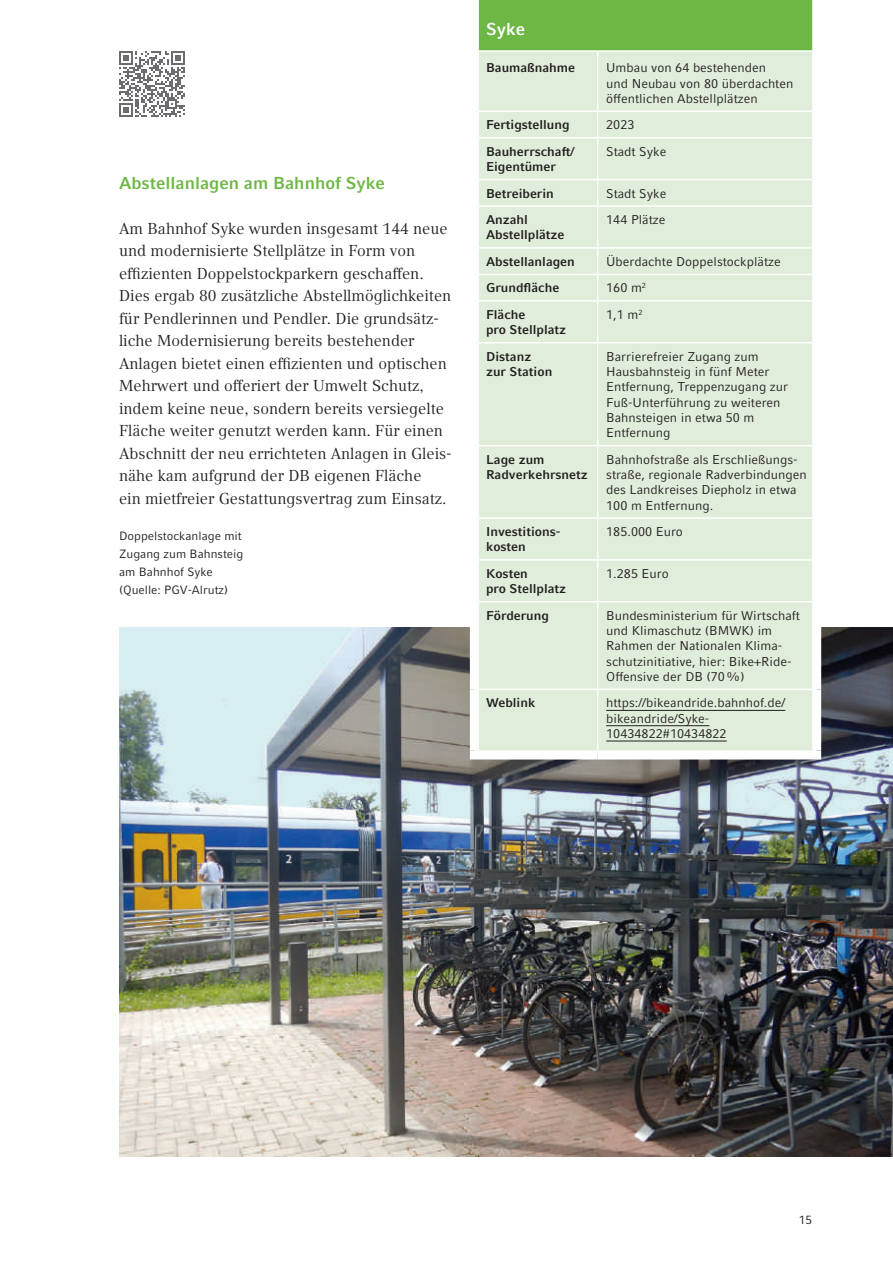
<style>
.page{position:relative;width:893px;height:1263px;background:#fff}
.page>*{position:absolute;margin:0;border:0;box-sizing:border-box;transform-origin:0 0}
.t1{font:700 17.25px "Compatil Fact LT Pro";color:#6db744}
.t2{font:700 17.25px "Compatil Fact LT Pro";color:#fff}
.t3{font:15.75px/22.5px "Compatil Text LT Pro";color:#231f20}
.t4{font:12.75px/15.3px "Compatil Fact LT Pro";color:#231f20}
.t5{font:700 12.75px/15.3px "Compatil Fact LT Pro";color:#231f20}
.t6{font:12px/18px "Compatil Fact LT Pro";color:#231f20}
</style>
<div class="page">
<img style="left:119px;top:628px;width:774px;height:528px">
<div style="left:474px;top:0;width:343px;height:51px;background:#6db744"></div>
<div style="left:479px;top:52px;width:333px;height:698px;background:#e0edda"></div>
<hr style="left:597px;top:52px;width:1px;height:59px;background:#fff">
<hr style="left:479px;top:111px;width:119px;height:1px;background:#fff">
<svg style="left:597px;top:112px;width:1px;height:25px"></svg>
<hr style="left:479px;top:137px;width:119px;height:2px;background:#fff">
<hr style="left:597px;top:139px;width:1px;height:40px;background:#fff">
<hr style="left:479px;top:179px;width:119px;height:1px;background:#fff">
<svg style="left:597px;top:180px;width:1px;height:25px"></svg>
<hr style="left:479px;top:205px;width:119px;height:2px;background:#fff">
<hr style="left:597px;top:207px;width:1px;height:40px;background:#fff">
<hr style="left:479px;top:247px;width:119px;height:2px;background:#fff">
<hr style="left:479px;top:274px;width:119px;height:1px;background:#fff">
<svg style="left:597px;top:249px;width:1px;height:51px"></svg>
<hr style="left:479px;top:300px;width:119px;height:2px;background:#fff">
<hr style="left:597px;top:302px;width:1px;height:40px;background:#fff">
<hr style="left:479px;top:342px;width:119px;height:1px;background:#fff">
<hr style="left:597px;top:343px;width:1px;height:102px;background:#fff">
<hr style="left:479px;top:445px;width:119px;height:1px;background:#fff">
<hr style="left:597px;top:446px;width:1px;height:71px;background:#fff">
<hr style="left:479px;top:517px;width:119px;height:2px;background:#fff">
<hr style="left:597px;top:519px;width:1px;height:40px;background:#fff">
<hr style="left:479px;top:559px;width:119px;height:2px;background:#fff">
<hr style="left:597px;top:561px;width:1px;height:40px;background:#fff">
<hr style="left:479px;top:601px;width:119px;height:1px;background:#fff">
<hr style="left:597px;top:602px;width:1px;height:87px;background:#fff">
<hr style="left:479px;top:689px;width:119px;height:1px;background:#fff">
<hr style="left:597px;top:690px;width:1px;height:60px;background:#fff">
<hr style="left:598px;top:111px;width:214px;height:1px;background:#fff">
<hr style="left:598px;top:137px;width:214px;height:2px;background:#fff">
<hr style="left:598px;top:179px;width:214px;height:1px;background:#fff">
<hr style="left:598px;top:205px;width:214px;height:2px;background:#fff">
<hr style="left:598px;top:247px;width:214px;height:2px;background:#fff">
<hr style="left:598px;top:274px;width:214px;height:1px;background:#fff">
<hr style="left:598px;top:300px;width:214px;height:2px;background:#fff">
<hr style="left:598px;top:342px;width:214px;height:1px;background:#fff">
<hr style="left:598px;top:445px;width:214px;height:1px;background:#fff">
<hr style="left:598px;top:517px;width:214px;height:2px;background:#fff">
<hr style="left:598px;top:559px;width:214px;height:2px;background:#fff">
<hr style="left:598px;top:601px;width:214px;height:1px;background:#fff">
<hr style="left:598px;top:689px;width:214px;height:1px;background:#fff">
<div style="left:470px;top:0;width:9px;height:51px;background:#fff"></div>
<div style="left:812px;top:0;width:9px;height:51px;background:#fff"></div>
<div style="left:470px;top:602px;width:9px;height:87px;background:#fff"></div>
<div style="left:812px;top:602px;width:9px;height:87px;background:#fff"></div>
<div style="left:470px;top:689px;width:9px;height:61px;background:#fff"></div>
<div style="left:812px;top:689px;width:9px;height:61px;background:#fff"></div>
<div style="left:470px;top:750px;width:128px;height:9px;background:#fff"></div>
<div style="left:598px;top:750px;width:223px;height:9px;background:#fff"></div>
<hr style="left:479px;top:50px;width:119px;height:2px;background:#fff">
<hr style="left:598px;top:50px;width:214px;height:2px;background:#fff">
<hr style="left:606px;top:710px;width:179px;height:1px;background:#231f20">
<hr style="left:606px;top:725px;width:103px;height:1px;background:#231f20">
<hr style="left:606px;top:741px;width:121px;height:1px;background:#231f20">
<svg style="left:119px;top:51px;width:66px;height:66px"></svg>
<h1 class="t1" style="left:119px;top:173px;width:267px">Abstellanlagen am Bahnhof Syke</h1>
<p class="t3" style="left:119px;top:217px;width:334px">Am Bahnhof Syke wurden insgesamt 144 neue und modernisierte Stellplätze in Form von effizienten Doppelstockparkern geschaffen.<br>Dies ergab 80 zusätzliche Abstellmöglichkeiten für Pendlerinnen und Pendler. Die grundsätz&shy;liche Modernisierung bereits bestehender Anlagen bietet einen effizienten und optischen Mehrwert und offeriert der Umwelt Schutz, indem keine neue, sondern bereits versiegelte Fläche weiter genutzt werden kann. Für einen Abschnitt der neu errichteten Anlagen in Gleis&shy;nähe kam aufgrund der DB eigenen Fläche<br>ein mietfreier Gestattungsvertrag zum Einsatz.</p>
<p class="t6" style="left:119px;top:527px;width:126px">Doppelstockanlage mit<br>Zugang zum Bahnsteig am Bahnhof Syke (Quelle: PGV-Alrutz)</p>
<h1 class="t2" style="left:486px;top:19px;width:41px">Syke</h1>
<p class="t5" style="left:486px;top:60px;width:91px">Baumaßnahme</p>
<p class="t4" style="left:606px;top:60px;width:189px">Umbau von 64 bestehenden<br>und Neubau von 80 überdachten öffentlichen Abstellplätzen</p>
<p class="t5" style="left:486px;top:117px;width:85px">Fertigstellung</p>
<p class="t4" style="left:606px;top:117px;width:30px">2023</p>
<p class="t5" style="left:486px;top:144px;width:90px">Bauherrschaft/<br>Eigentümer</p>
<p class="t4" style="left:606px;top:144px;width:62px">Stadt Syke</p>
<p class="t5" style="left:486px;top:186px;width:69px">Betreiberin</p>
<p class="t4" style="left:606px;top:186px;width:62px">Stadt Syke</p>
<p class="t5" style="left:486px;top:212px;width:80px">Anzahl<br>Abstellplätze</p>
<p class="t4" style="left:606px;top:212px;width:61px">144 Plätze</p>
<p class="t5" style="left:486px;top:254px;width:90px">Abstellanlagen</p>
<p class="t4" style="left:606px;top:254px;width:176px">Überdachte Doppelstockplätze</p>
<p class="t5" style="left:486px;top:280px;width:75px">Grundfläche</p>
<p class="t4" style="left:606px;top:280px;width:41px">160 m<sup>2</sup></p>
<p class="t5" style="left:486px;top:307px;width:82px">Fläche<br>pro Stellplatz</p>
<p class="t4" style="left:606px;top:307px;width:38px">1,1 m<sup>2</sup></p>
<p class="t5" style="left:486px;top:349px;width:68px">Distanz zur Station</p>
<p class="t4" style="left:606px;top:349px;width:183px">Barrierefreier Zugang zum<br>Hausbahnsteig in fünf Meter<br>Entfernung, Treppenzugang zur<br>Fuß-Unterführung zu weiteren<br>Bahnsteigen in etwa 50 m<br>Entfernung</p>
<p class="t5" style="left:486px;top:452px;width:103px">Lage zum<br>Radverkehrsnetz</p>
<p class="t4" style="left:606px;top:452px;width:202px">Bahnhofstraße als Erschließungs&shy;straße, regionale Radverbindungen des Landkreises Diepholz in etwa<br>100 m Entfernung.</p>
<p class="t5" style="left:486px;top:524px;width:76px">Investitions&shy;kosten</p>
<p class="t4" style="left:606px;top:524px;width:78px">185.000 Euro</p>
<p class="t5" style="left:486px;top:566px;width:82px">Kosten<br>pro Stellplatz</p>
<p class="t4" style="left:606px;top:566px;width:64px">1.285 Euro</p>
<p class="t5" style="left:486px;top:608px;width:64px">Förderung</p>
<p class="t4" style="left:606px;top:608px;width:195px">Bundesministerium für Wirtschaft und Klimaschutz (BMWK) im<br>Rahmen der Nationalen Klima&shy;schutzinitiative, hier: Bike+Ride-<br>Offensive der DB (70 %)</p>
<p class="t5" style="left:486px;top:695px;width:51px">Weblink</p>
<p class="t4" style="left:606px;top:695px;width:181px">https://bikeandride.bahnhof.de/ bikeandride/Syke-<br>10434822#10434822</p>
<p class="t6" style="left:799px;top:1211px;width:15px">15</p>
</div>
